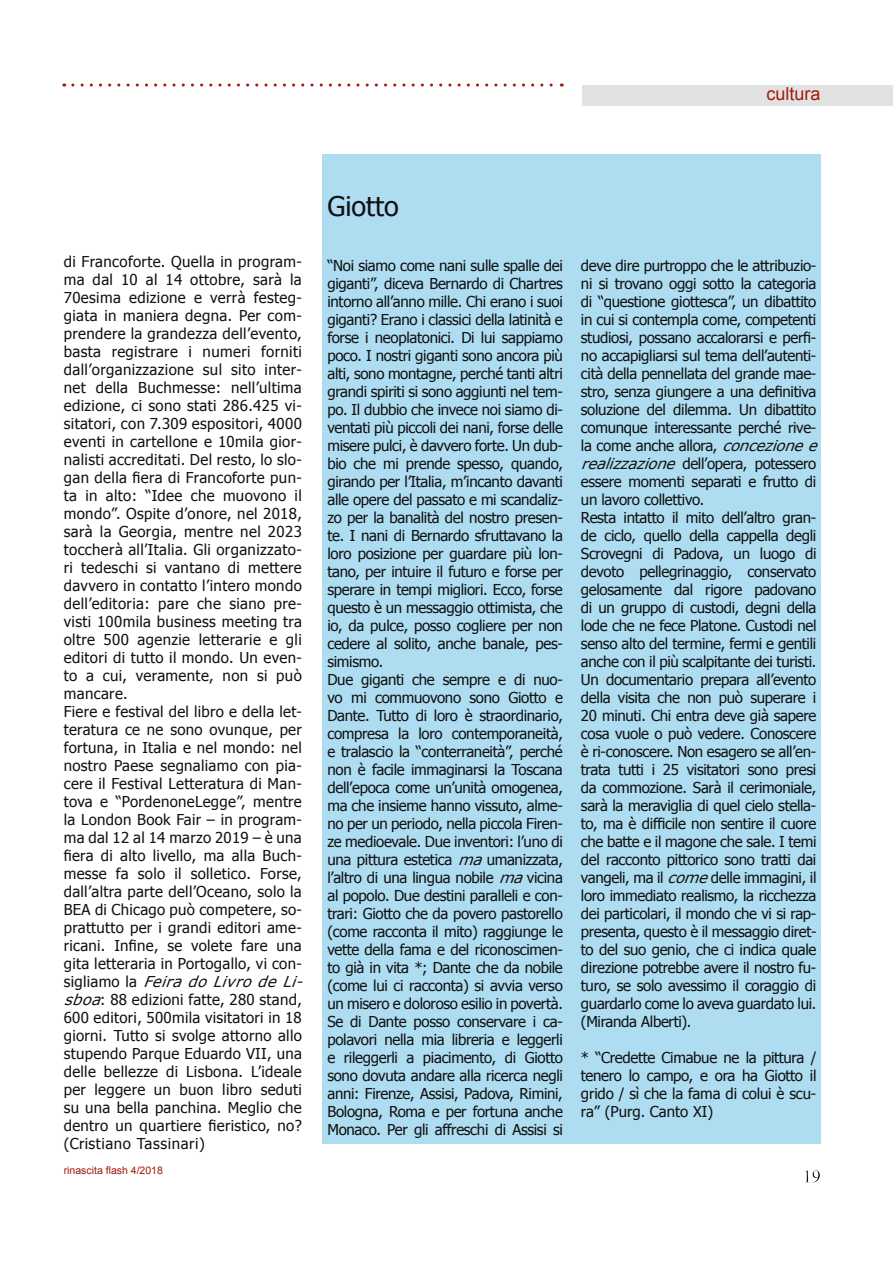
<style>
.page{position:relative;width:893px;height:1263px;background:#fff}
.page>*{position:absolute;margin:0;border:0;box-sizing:border-box;transform-origin:0 0}
.t1{font:27px "Tahoma";color:#111}
.t2{font:18px "Arial";color:#a3190a}
.t3{font:15px/18px "Tahoma";letter-spacing:-.02em;color:#111}
.t4{font:15px/18px "Tahoma";letter-spacing:.025em;color:#111}
.t5{font:italic 15px "Verdana";color:#111}
.t6{font:10.5px "Arial";color:#a3190a}
.s1{font-family:"Tahoma";font-style:normal}
.s2{font-family:"Verdana";font-style:italic}
</style>
<div class="page">
<div style="left:799px;top:1165px;width:31px;height:23px;background:#111;opacity:.75"></div>
<div style="left:323px;top:154px;width:498px;height:990px;background:#aedcf1"></div>
<svg style="left:73px;top:84px;width:489px;height:3px"></svg>
<div style="left:583px;top:85px;width:310px;height:21px;background:#e2e2e3"></div>
<p class="t2" style="left:766px;top:81px;width:56px">cultura</p>
<p class="t4" style="left:64px;top:253px;width:240px">di Francoforte. Quella in program&shy;ma dal 10 al 14 ottobre, sarà la 70esima edizione e verrà festeg&shy;giata in maniera degna. Per com&shy;prendere la grandezza dell’evento, basta registrare i numeri forniti dall’organizzazione sul sito inter&shy;net della Buchmesse: nell’ultima edizione, ci sono stati 286.425 vi&shy;sitatori, con 7.309 espositori, 4000 eventi in cartellone e 10mila gior&shy;nalisti accreditati. Del resto, lo slo&shy;gan della fiera di Francoforte pun&shy;ta in alto: “Idee che muovono il mondo”. Ospite d’onore, nel 2018, sarà la Georgia, mentre nel 2023 toccherà all’Italia. Gli organizzato&shy;ri tedeschi si vantano di mettere davvero in contatto l’intero mondo dell’editoria: pare che siano pre&shy;visti 100mila business meeting tra oltre 500 agenzie letterarie e gli editori di tutto il mondo. Un even&shy;to a cui, veramente, non si può mancare.<br>Fiere e festival del libro e della let&shy;teratura ce ne sono ovunque, per fortuna, in Italia e nel mondo: nel nostro Paese segnaliamo con pia&shy;cere il Festival Letteratura di Man&shy;tova e “PordenoneLegge”, mentre la London Book Fair – in program&shy;ma dal 12 al 14 marzo 2019 – è una fiera di alto livello, ma alla Buch&shy;messe fa solo il solletico. Forse, dall’altra parte dell’Oceano, solo la BEA di Chicago può competere, so&shy;prattutto per i grandi editori ame&shy;ricani. Infine, se volete fare una gita letteraria in Portogallo, vi con-</p>
<p class="t5" style="left:64px;top:971px;width:247px"><span class="s1">s i g l i a m o l a</span> FeiradoLivrodeLi-</p>
<p class="t3" style="left:64px;top:991px;width:240px;text-align:justify"><span class="s2">sboa</span>: 88 edizioni fatte, 280 stand, 600 editori, 500mila visitatori in 18 giorni. Tutto si svolge attorno allo stupendo Parque Eduardo VII, una delle bellezze di Lisbona. L’ideale per leggere un buon libro seduti su una bella panchina. Meglio che dentro un quartiere fieristico, no? (Cristiano Tassinari)</p>
<p class="t6" style="left:64px;top:1163px;width:101px">rinascita flash 4/2018</p>
<h1 class="t1" style="left:327px;top:188px;width:73px">Giotto</h1>
<p class="t3" style="left:327px;top:257px;width:237px">“Noi siamo come nani sulle spalle dei giganti”, diceva Bernardo di Chartres intorno all’anno mille. Chi erano i suoi giganti? Erano i classici della latinità e forse i neoplatonici. Di lui sappiamo poco. I nostri giganti sono ancora più alti, sono montagne, perché tanti altri grandi spiriti si sono aggiunti nel tem&shy;po. Il dubbio che invece noi siamo di&shy;ventati più piccoli dei nani, forse delle misere pulci, è davvero forte. Un dub&shy;bio che mi prende spesso, quando, girando per l’Italia, m’incanto davanti alle opere del passato e mi scandaliz&shy;zo per la banalità del nostro presen&shy;te. I nani di Bernardo sfruttavano la loro posizione per guardare più lon&shy;tano, per intuire il futuro e forse per sperare in tempi migliori. Ecco, forse questo è un messaggio ottimista, che io, da pulce, posso cogliere per non cedere al solito, anche banale, pes&shy;simismo.<br>Due giganti che sempre e di nuo&shy;vo mi commuovono sono Giotto e Dante. Tutto di loro è straordinario, compresa la loro contemporaneità, e tralascio la “conterraneità”, perché non è facile immaginarsi la Toscana dell’epoca come un’unità omogenea, ma che insieme hanno vissuto, alme&shy;no per un periodo, nella piccola Firen&shy;ze medioevale. Due inventori: l’uno di una pittura estetica <span class="s2">ma</span>umanizzata, l’altro di una lingua nobile <span class="s2">ma</span>vicina al popolo. Due destini paralleli e con&shy;trari: Giotto che da povero pastorello (come racconta il mito) raggiunge le vette della fama e del riconoscimen&shy;to già in vita *; Dante che da nobile (come lui ci racconta) si avvia verso un misero e doloroso esilio in povertà.<br>Se di Dante posso conservare i ca&shy;polavori nella mia libreria e leggerli e rileggerli a piacimento, di Giotto sono dovuta andare alla ricerca negli anni: Firenze, Assisi, Padova, Rimini, Bologna, Roma e per fortuna anche Monaco. Per gli affreschi di Assisi si</p>
<p class="t3" style="left:581px;top:257px;width:244px">deve dire purtroppo che le attribuzio&shy;ni si trovano oggi sotto la categoria di “questione giottesca”, un dibattito in cui si contempla come, competenti studiosi, possano accalorarsi e perfi&shy;no accapigliarsi sul tema dell’autenti&shy;cità della pennellata del grande mae&shy;stro, senza giungere a una definitiva soluzione del dilemma. Un dibattito comunque interessante perché rive&shy;la come anche allora, <span class="s2">concezionee realizzazione</span>dell’opera, potessero essere momenti separati e frutto di un lavoro collettivo.<br>Resta intatto il mito dell’altro gran&shy;de ciclo, quello della cappella degli Scrovegni di Padova, un luogo di devoto pellegrinaggio, conservato gelosamente dal rigore padovano di un gruppo di custodi, degni della lode che ne fece Platone. Custodi nel senso alto del termine, fermi e gentili anche con il più scalpitante dei turisti.<br>Un documentario prepara all’evento della visita che non può superare i 20 minuti. Chi entra deve già sapere cosa vuole o può vedere. Conoscere è ri-conoscere. Non esagero se all’en&shy;trata tutti i 25 visitatori sono presi da commozione. Sarà il cerimoniale, sarà la meraviglia di quel cielo stella&shy;to, ma è difficile non sentire il cuore che batte e il magone che sale. I temi del racconto pittorico sono tratti dai vangeli, ma il <span class="s2">come</span>delle immagini, il loro immediato realismo, la ricchezza dei particolari, il mondo che vi si rap&shy;presenta, questo è il messaggio diret&shy;to del suo genio, che ci indica quale direzione potrebbe avere il nostro fu&shy;turo, se solo avessimo il coraggio di guardarlo come lo aveva guardato lui. (Miranda Alberti).</p>
<p class="t3" style="left:581px;top:1049px;width:237px;text-align:justify">* “Credette Cimabue ne la pittura / tenero lo campo, e ora ha Giotto il grido / sì che la fama di colui è scu&shy;ra” (Purg. Canto XI)</p>
</div>
